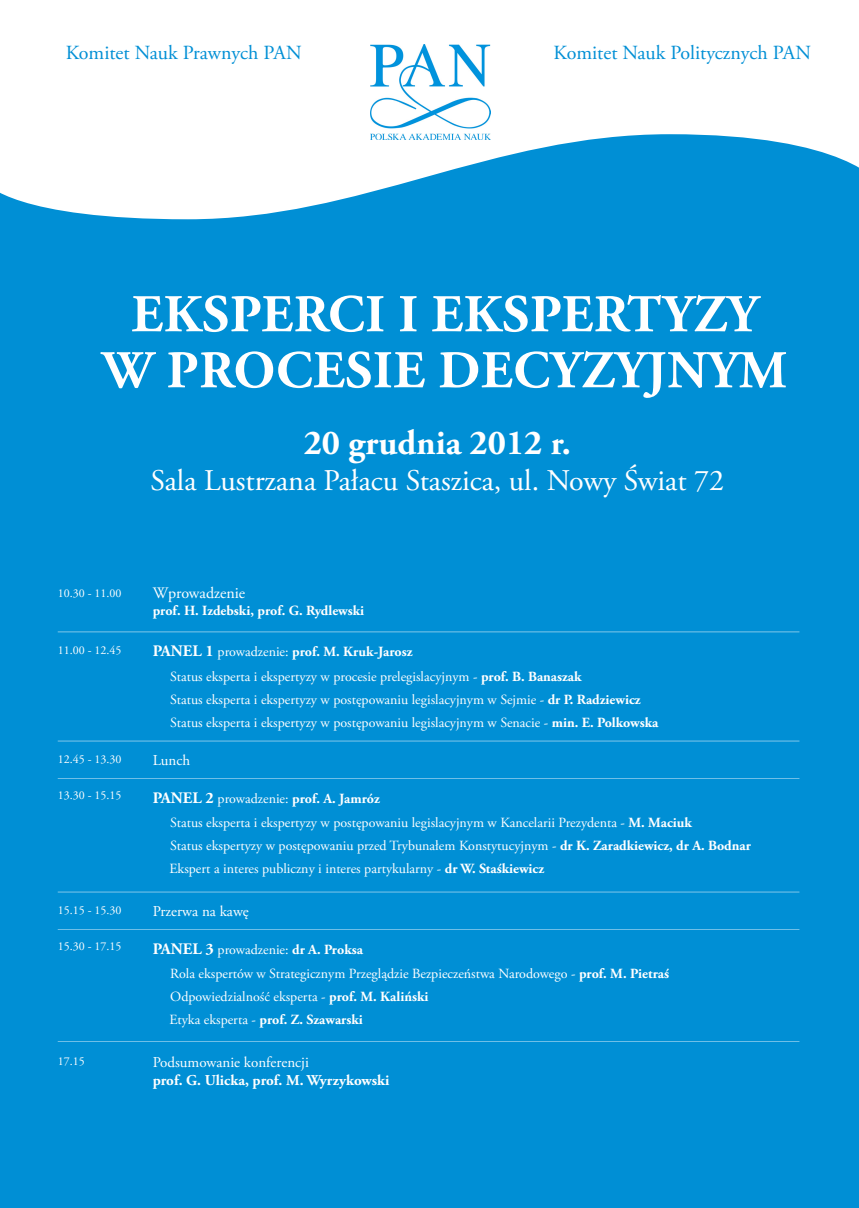
<style>
.page{position:relative;width:859px;height:1208px;background:#fff}
.page>*{position:absolute;margin:0;border:0;box-sizing:border-box;transform-origin:0 0}
.t1{font:700 53px/56px "Adobe Garamond Pro";letter-spacing:.015em;color:#fff;text-align:center}
.t2{font:700 35px "Adobe Garamond Pro";color:#fff}
.t3{font:30px "Adobe Garamond Pro";color:#fff}
.t4{font:20px "Adobe Garamond Pro";color:#008fd5}
.t5{font:16px "Adobe Garamond Pro";color:#fff}
.t6{font:15px "Adobe Garamond Pro";color:#fff}
.t7{font:700 15px "Adobe Garamond Pro";color:#fff}
.t8{font:14px "Adobe Garamond Pro";color:#fff}
.t9{font:700 14px "Adobe Garamond Pro";color:#fff}
.t10{font:12px "Adobe Garamond Pro";color:#fff}
.s1{font-size:16px}
.s2{font-weight:400}
.s3{font-weight:700}
.s4{font-weight:700;font-size:16px}
</style>
<div class="page">
<div style="left:0;top:134px;width:859px;height:1074px;background:#008fd5"></div>
<img style="left:370px;top:45px;width:120px;height:94px">
<hr style="left:58px;top:631px;width:741px;height:1px;background:#fff">
<hr style="left:58px;top:741px;width:741px;height:1px;background:#fff">
<hr style="left:58px;top:778px;width:741px;height:1px;background:#fff">
<hr style="left:58px;top:892px;width:741px;height:1px;background:#fff">
<hr style="left:58px;top:929px;width:741px;height:1px;background:#fff">
<hr style="left:58px;top:1041px;width:741px;height:1px;background:#fff">
<p class="t4" style="left:66px;top:41px;width:237px">Komitet Nauk Prawnych PAN</p>
<p class="t4" style="left:553px;top:41px;width:259px">Komitet Nauk Politycznych PAN</p>
<p class="t1" style="left:102px;top:287px;width:686px">EKSPERCI I EKSPERTYZY<br>W PROCESIE DECYZYJNYM</p>
<p class="t2" style="left:304px;top:422px;width:269px">20 grudnia 2012 r.</p>
<p class="t3" style="left:151px;top:462px;width:575px">Sala Lustrzana Pałacu Staszica, ul. Nowy Świat 72</p>
<p class="t10" style="left:58px;top:585px;width:65px">10.30 - 11.00</p>
<p class="t5" style="left:153px;top:583px;width:94px">Wprowadzenie</p>
<p class="t9" style="left:153px;top:602px;width:213px">prof. H. Izdebski, prof. G. Rydlewski</p>
<p class="t10" style="left:58px;top:643px;width:65px">11.00 - 12.45</p>
<p class="t9" style="left:153px;top:644px;width:261px"><span class="s1">PANEL 1</span> <span class="s2">prowadzenie:</span> prof. M. Kruk-Jarosz</p>
<p class="t8" style="left:170px;top:668px;width:413px">Status eksperta i ekspertyzy w procesie prelegislacyjnym - <span class="s3">prof. B. Banaszak</span></p>
<p class="t8" style="left:170px;top:691px;width:472px">Status eksperta i ekspertyzy w postępowaniu legislacyjnym w Sejmie - <span class="s3">dr P. Radziewicz</span></p>
<p class="t8" style="left:170px;top:714px;width:490px">Status eksperta i ekspertyzy w postępowaniu legislacyjnym w Senacie - <span class="s3">min. E. Polkowska</span></p>
<p class="t10" style="left:58px;top:751px;width:65px">12.45 - 13.30</p>
<p class="t10" style="left:58px;top:788px;width:65px">13.30 - 15.15</p>
<p class="t6" style="left:153px;top:751px;width:39px">Lunch</p>
<p class="t9" style="left:153px;top:790px;width:229px"><span class="s1">PANEL 2</span> <span class="s2">prowadzenie:</span> prof. A. Jamróz</p>
<p class="t8" style="left:170px;top:814px;width:523px">Status eksperta i ekspertyzy w postępowaniu legislacyjnym w Kancelarii Prezydenta - <span class="s3">M. Maciuk</span></p>
<p class="t8" style="left:170px;top:837px;width:582px">Status ekspertyzy w postępowaniu przed Trybunałem Konstytucyjnym - <span class="s3">dr K. Zaradkiewicz, dr A. Bodnar</span></p>
<p class="t8" style="left:170px;top:860px;width:376px">Ekspert a interes publiczny i interes partykularny - <span class="s3">dr W. Staśkiewicz</span></p>
<p class="t10" style="left:58px;top:903px;width:65px">15.15 - 15.30</p>
<p class="t10" style="left:58px;top:938px;width:65px">15.30 - 17.15</p>
<p class="t6" style="left:153px;top:902px;width:98px">Przerwa na kawę</p>
<p class="t8" style="left:153px;top:940px;width:212px"><span class="s4">PANEL 3</span> prowadzenie: <span class="s3">dr A. Proksa</span></p>
<p class="t8" style="left:170px;top:965px;width:500px">Rola ekspertów w Strategicznym Przeglądzie Bezpieczeństwa Narodowego - <span class="s3">prof. M. Pietraś</span></p>
<p class="t8" style="left:170px;top:988px;width:260px">Odpowiedzialność eksperta - <span class="s3">prof. M. Kaliński</span></p>
<p class="t9" style="left:170px;top:1011px;width:195px"><span class="s2">Etyka eksperta -</span> prof. Z. Szawarski</p>
<p class="t10" style="left:58px;top:1054px;width:28px">17.15</p>
<p class="t6" style="left:153px;top:1053px;width:158px">Podsumowanie konferencji</p>
<p class="t7" style="left:153px;top:1072px;width:238px">prof. G. Ulicka, prof. M. Wyrzykowski</p>
</div>
